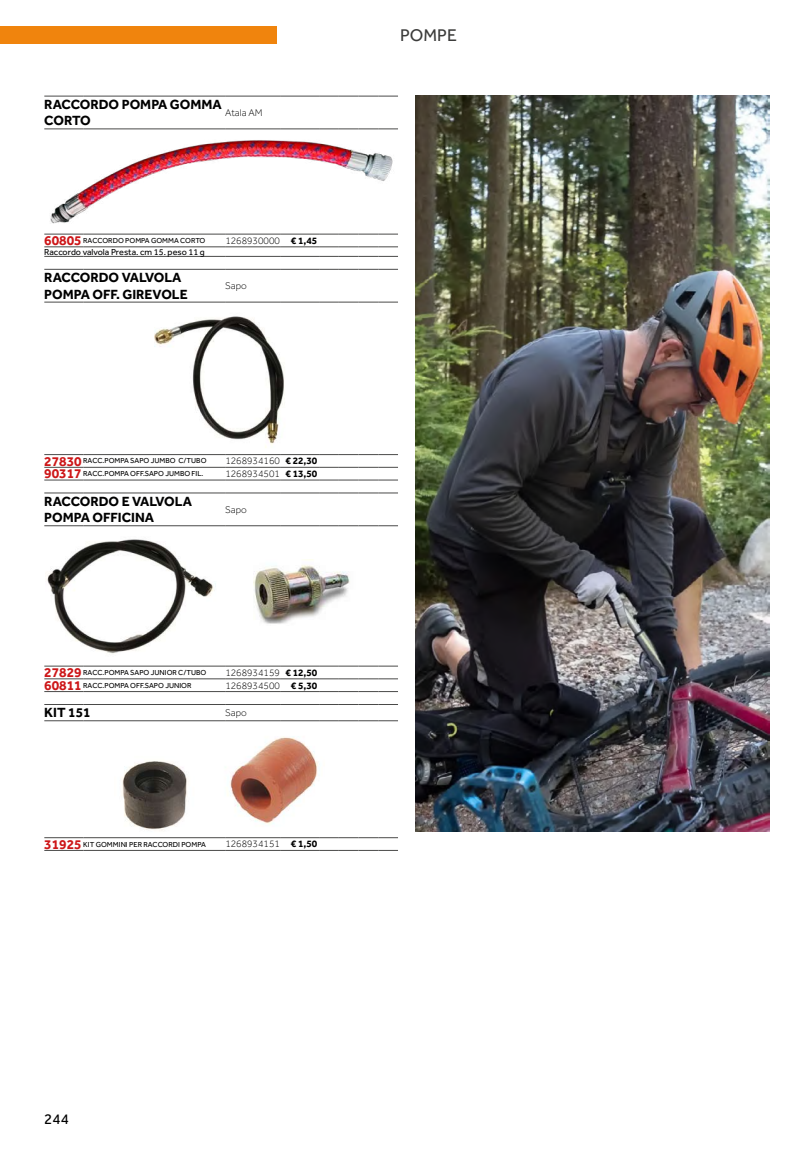
<style>
.page{position:relative;width:812px;height:1149px;background:#fff}
.page>*{position:absolute;margin:0;border:0;box-sizing:border-box;transform-origin:0 0}
.t1{font:17.5px "Effra";color:#3c3c3b}
.t2{font:15px "Effra";color:#000}
.t3{font:700 13.75px/16.5px "Effra";color:#000}
.t4{font:300 10px "Effra";color:#000}
.t5{font:9px "Effra";color:#020203}
.t6{font:7.5px "Effra";color:#000}
.s1{font-weight:700;font-size:13.75px;color:#cd1719}
.s2{font-weight:700}
</style>
<div class="page">
<div style="left:0;top:27px;width:276px;height:17px;background:#f0840d"></div>
<hr style="left:44px;top:234px;width:39px;height:1px;background:#4a4a49">
<hr style="left:83px;top:234px;width:142px;height:1px;background:#4a4a49">
<hr style="left:225px;top:234px;width:55px;height:1px;background:#4a4a49">
<hr style="left:280px;top:234px;width:39px;height:1px;background:#4a4a49">
<svg style="left:319px;top:234px;width:79px;height:1px"></svg>
<hr style="left:44px;top:246px;width:39px;height:1px;background:#4a4a49">
<hr style="left:83px;top:246px;width:142px;height:1px;background:#4a4a49">
<hr style="left:225px;top:246px;width:55px;height:1px;background:#4a4a49">
<hr style="left:280px;top:246px;width:39px;height:1px;background:#4a4a49">
<svg style="left:319px;top:246px;width:79px;height:1px"></svg>
<hr style="left:44px;top:256px;width:39px;height:1px;background:#4a4a49">
<hr style="left:83px;top:256px;width:142px;height:1px;background:#4a4a49">
<hr style="left:225px;top:256px;width:55px;height:1px;background:#4a4a49">
<hr style="left:280px;top:256px;width:39px;height:1px;background:#4a4a49">
<svg style="left:319px;top:256px;width:79px;height:1px"></svg>
<hr style="left:225px;top:129px;width:55px;height:1px;background:#4a4a49">
<hr style="left:280px;top:129px;width:39px;height:1px;background:#4a4a49">
<svg style="left:319px;top:129px;width:79px;height:1px"></svg>
<hr style="left:44px;top:96px;width:39px;height:1px;background:#4a4a49">
<hr style="left:83px;top:96px;width:142px;height:1px;background:#4a4a49">
<hr style="left:44px;top:129px;width:39px;height:1px;background:#4a4a49">
<hr style="left:83px;top:129px;width:142px;height:1px;background:#4a4a49">
<hr style="left:225px;top:96px;width:55px;height:1px;background:#4a4a49">
<hr style="left:280px;top:96px;width:39px;height:1px;background:#4a4a49">
<svg style="left:319px;top:96px;width:79px;height:1px"></svg>
<img style="left:50px;top:140px;width:343px;height:84px">
<hr style="left:44px;top:454px;width:39px;height:1px;background:#4a4a49">
<hr style="left:83px;top:454px;width:142px;height:1px;background:#4a4a49">
<hr style="left:225px;top:454px;width:55px;height:1px;background:#4a4a49">
<hr style="left:280px;top:454px;width:39px;height:1px;background:#4a4a49">
<svg style="left:319px;top:454px;width:79px;height:1px"></svg>
<hr style="left:44px;top:467px;width:39px;height:1px;background:#4a4a49">
<hr style="left:83px;top:467px;width:142px;height:1px;background:#4a4a49">
<hr style="left:225px;top:467px;width:55px;height:1px;background:#4a4a49">
<hr style="left:280px;top:467px;width:39px;height:1px;background:#4a4a49">
<svg style="left:319px;top:467px;width:79px;height:1px"></svg>
<hr style="left:44px;top:479px;width:39px;height:1px;background:#4a4a49">
<hr style="left:83px;top:479px;width:142px;height:1px;background:#4a4a49">
<hr style="left:225px;top:479px;width:55px;height:1px;background:#4a4a49">
<hr style="left:280px;top:479px;width:39px;height:1px;background:#4a4a49">
<svg style="left:319px;top:479px;width:79px;height:1px"></svg>
<hr style="left:225px;top:302px;width:55px;height:1px;background:#4a4a49">
<hr style="left:280px;top:302px;width:39px;height:1px;background:#4a4a49">
<svg style="left:319px;top:302px;width:79px;height:1px"></svg>
<hr style="left:44px;top:269px;width:39px;height:1px;background:#4a4a49">
<hr style="left:83px;top:269px;width:142px;height:1px;background:#4a4a49">
<hr style="left:44px;top:302px;width:39px;height:1px;background:#4a4a49">
<hr style="left:83px;top:302px;width:142px;height:1px;background:#4a4a49">
<hr style="left:225px;top:269px;width:55px;height:1px;background:#4a4a49">
<hr style="left:280px;top:269px;width:39px;height:1px;background:#4a4a49">
<svg style="left:319px;top:269px;width:79px;height:1px"></svg>
<img style="left:154px;top:316px;width:131px;height:132px">
<hr style="left:44px;top:665px;width:39px;height:1px;background:#4a4a49">
<hr style="left:83px;top:665px;width:142px;height:1px;background:#4a4a49">
<hr style="left:225px;top:665px;width:55px;height:1px;background:#4a4a49">
<hr style="left:280px;top:665px;width:39px;height:1px;background:#4a4a49">
<svg style="left:319px;top:665px;width:79px;height:1px"></svg>
<hr style="left:44px;top:678px;width:39px;height:1px;background:#4a4a49">
<hr style="left:83px;top:678px;width:142px;height:1px;background:#4a4a49">
<hr style="left:225px;top:678px;width:55px;height:1px;background:#4a4a49">
<hr style="left:280px;top:678px;width:39px;height:1px;background:#4a4a49">
<svg style="left:319px;top:678px;width:79px;height:1px"></svg>
<hr style="left:44px;top:691px;width:39px;height:1px;background:#4a4a49">
<hr style="left:83px;top:691px;width:142px;height:1px;background:#4a4a49">
<hr style="left:225px;top:691px;width:55px;height:1px;background:#4a4a49">
<hr style="left:280px;top:691px;width:39px;height:1px;background:#4a4a49">
<svg style="left:319px;top:691px;width:79px;height:1px"></svg>
<hr style="left:225px;top:525px;width:55px;height:1px;background:#4a4a49">
<hr style="left:280px;top:525px;width:39px;height:1px;background:#4a4a49">
<svg style="left:319px;top:525px;width:79px;height:1px"></svg>
<hr style="left:44px;top:492px;width:39px;height:1px;background:#4a4a49">
<hr style="left:83px;top:492px;width:142px;height:1px;background:#4a4a49">
<hr style="left:44px;top:525px;width:39px;height:1px;background:#4a4a49">
<hr style="left:83px;top:525px;width:142px;height:1px;background:#4a4a49">
<hr style="left:225px;top:492px;width:55px;height:1px;background:#4a4a49">
<hr style="left:280px;top:492px;width:39px;height:1px;background:#4a4a49">
<svg style="left:319px;top:492px;width:79px;height:1px"></svg>
<img style="left:47px;top:539px;width:169px;height:115px">
<img style="left:254px;top:559px;width:96px;height:65px">
<hr style="left:44px;top:837px;width:39px;height:1px;background:#4a4a49">
<hr style="left:83px;top:837px;width:142px;height:1px;background:#4a4a49">
<hr style="left:225px;top:837px;width:55px;height:1px;background:#4a4a49">
<hr style="left:280px;top:837px;width:39px;height:1px;background:#4a4a49">
<svg style="left:319px;top:837px;width:79px;height:1px"></svg>
<hr style="left:44px;top:849px;width:39px;height:1px;background:#4a4a49">
<hr style="left:83px;top:849px;width:142px;height:1px;background:#4a4a49">
<hr style="left:225px;top:849px;width:55px;height:1px;background:#4a4a49">
<hr style="left:280px;top:849px;width:39px;height:1px;background:#4a4a49">
<svg style="left:319px;top:849px;width:79px;height:1px"></svg>
<hr style="left:225px;top:720px;width:55px;height:1px;background:#4a4a49">
<hr style="left:280px;top:720px;width:39px;height:1px;background:#4a4a49">
<svg style="left:319px;top:720px;width:79px;height:1px"></svg>
<hr style="left:44px;top:704px;width:39px;height:1px;background:#4a4a49">
<hr style="left:83px;top:704px;width:142px;height:1px;background:#4a4a49">
<hr style="left:44px;top:720px;width:39px;height:1px;background:#4a4a49">
<hr style="left:83px;top:720px;width:142px;height:1px;background:#4a4a49">
<hr style="left:225px;top:704px;width:55px;height:1px;background:#4a4a49">
<hr style="left:280px;top:704px;width:39px;height:1px;background:#4a4a49">
<svg style="left:319px;top:704px;width:79px;height:1px"></svg>
<img style="left:122px;top:736px;width:196px;height:95px">
<img style="left:415px;top:96px;width:354px;height:735px">
<h3 class="t3" style="left:44px;top:96px;width:179px">RACCORDO POMPA GOMMA<br>CORTO</h3>
<h3 class="t4" style="left:225px;top:107px;width:39px">Atala AM</h3>
<p class="t6" style="left:44px;top:236px;width:162px"><span class="s1">60805</span> RACCORDO POMPA GOMMA CORTO</p>
<h3 class="t4" style="left:225px;top:235px;width:93px">1268930000 <span class="s2">€ 1,45</span></h3>
<p class="t5" style="left:44px;top:246px;width:162px">Raccordo valvola Presta. cm 15. peso 11 g</p>
<h3 class="t3" style="left:44px;top:269px;width:145px">RACCORDO VALVOLA<br>POMPA OFF. GIREVOLE</h3>
<h3 class="t4" style="left:225px;top:280px;width:23px">Sapo</h3>
<p class="t6" style="left:44px;top:456px;width:164px"><span class="s1">27830</span> RACC.POMPA SAPO JUMBO C/TUBO</p>
<h3 class="t4" style="left:225px;top:455px;width:93px">1268934160 <span class="s2">€ 22,30</span></h3>
<p class="t6" style="left:44px;top:469px;width:161px"><span class="s1">90317</span> RACC.POMPA OFF.SAPO JUMBO FIL.</p>
<h3 class="t4" style="left:225px;top:468px;width:93px">1268934501 <span class="s2">€ 13,50</span></h3>
<h3 class="t3" style="left:44px;top:492px;width:149px">RACCORDO E VALVOLA<br>POMPA OFFICINA</h3>
<h3 class="t4" style="left:225px;top:503px;width:23px">Sapo</h3>
<p class="t6" style="left:44px;top:668px;width:163px"><span class="s1">27829</span> RACC.POMPA SAPO JUNIOR C/TUBO</p>
<h3 class="t4" style="left:225px;top:666px;width:93px">1268934159 <span class="s2">€ 12,50</span></h3>
<p class="t6" style="left:44px;top:680px;width:149px"><span class="s1">60811</span> RACC.POMPA OFF.SAPO JUNIOR</p>
<h3 class="t4" style="left:225px;top:679px;width:93px">1268934500 <span class="s2">€ 5,30</span></h3>
<h3 class="t3" style="left:44px;top:703px;width:48px">KIT 151</h3>
<h3 class="t4" style="left:225px;top:706px;width:23px">Sapo</h3>
<p class="t6" style="left:44px;top:839px;width:163px"><span class="s1">31925</span> KIT GOMMINI PER RACCORDI POMPA</p>
<h3 class="t4" style="left:225px;top:838px;width:93px">1268934151 <span class="s2">€ 1,50</span></h3>
<h1 class="t1" style="left:400px;top:25px;width:58px">POMPE</h1>
<h2 class="t2" style="left:44px;top:1110px;width:26px">244</h2>
</div>
